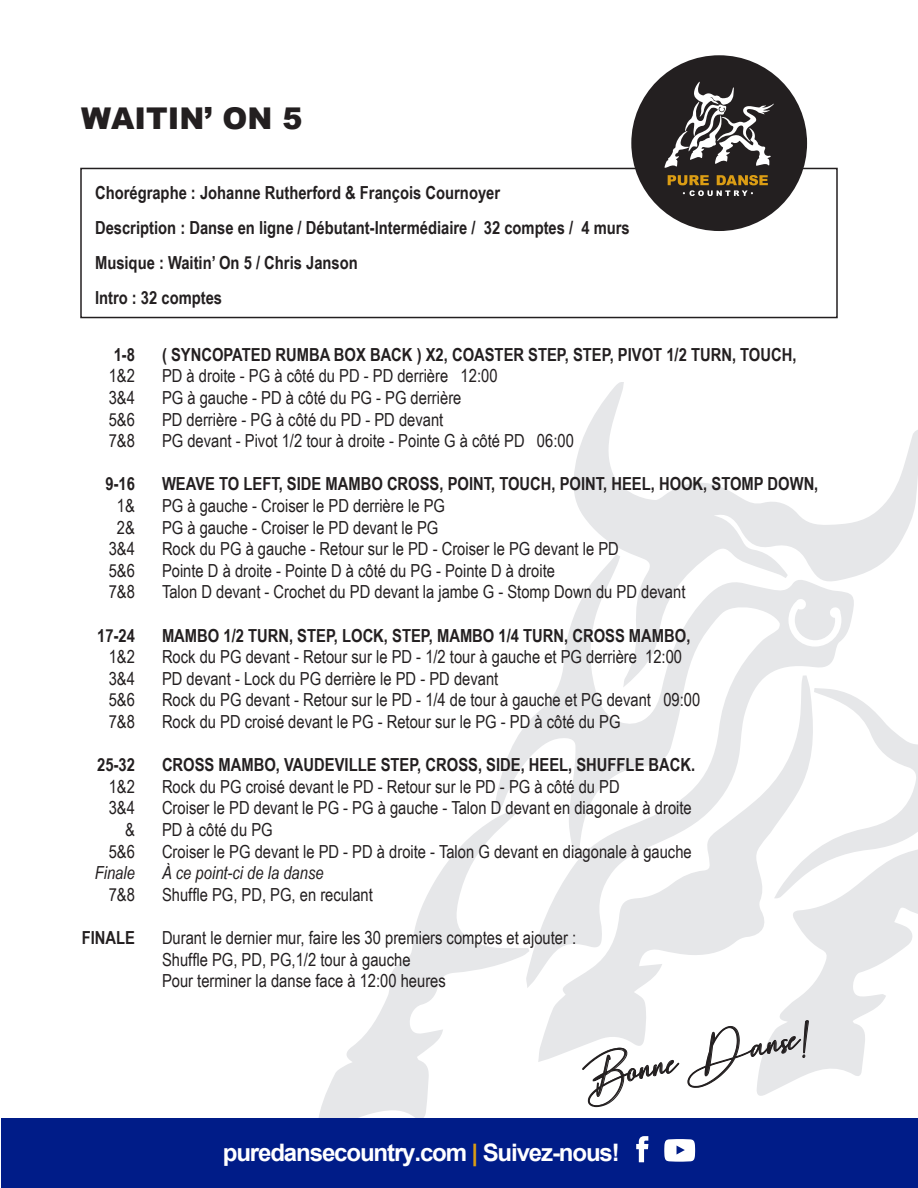
<style>
.page{position:relative;width:918px;height:1188px;background:#fff}
.page>*{position:absolute;margin:0;border:0;box-sizing:border-box;transform-origin:0 0}
.t1{font:34.5px "Hearth Stone";color:#231f20}
.t2{font:900 30px "Arial";color:#231f20}
.t3{font:700 24.15px "Arial";letter-spacing:-.05em;color:#fff}
.t4{font:18px "Arial Narrow";color:#231f20}
.t5{font:700 18px "Arial Narrow";color:#231f20}
.t6{font:italic 18px "Arial Narrow";color:#231f20}
.s1{color:#db9d14}
</style>
<div class="page">
<svg style="left:855px;top:697px;width:63px;height:88px"></svg>
<svg style="left:319px;top:819px;width:176px;height:299px"></svg>
<svg style="left:757px;top:785px;width:161px;height:311px"></svg>
<svg style="left:573px;top:383px;width:345px;height:193px"></svg>
<svg style="left:538px;top:988px;width:278px;height:74px"></svg>
<svg style="left:495px;top:554px;width:360px;height:434px"></svg>
<div style="left:1px;top:1118px;width:917px;height:70px;background:#001c88"></div>
<div style="left:631px;top:55px;width:176px;height:176px;background:#231f20;border-radius:50%"></div>
<svg style="left:665px;top:82px;width:109px;height:86px"></svg>
<svg style="left:668px;top:175px;width:100px;height:21px"></svg>
<svg style="left:636px;top:1136px;width:12px;height:26px"></svg>
<svg style="left:664px;top:1139px;width:31px;height:23px"></svg>
<svg style="left:582px;top:1048px;width:97px;height:59px"></svg>
<svg style="left:688px;top:1020px;width:121px;height:68px"></svg>
<div style="left:80px;top:168px;width:758px;height:150px;border:2px solid #231f20"></div>
<p class="t2" style="left:81px;top:97px;width:223px">WAITIN’ ON 5</p>
<p class="t5" style="left:95px;top:179px;width:407px">Chorégraphe : Johanne Rutherford &amp; François Cournoyer</p>
<p class="t5" style="left:95px;top:214px;width:536px">Description : Danse en ligne / Débutant-Intermédiaire / 32 comptes / 4 murs</p>
<p class="t5" style="left:95px;top:249px;width:264px">Musique : Waitin’ On 5 / Chris Janson</p>
<p class="t5" style="left:95px;top:284px;width:129px">Intro : 32 comptes</p>
<p class="t5" style="left:114px;top:341px;width:23px">1-8</p>
<p class="t5" style="left:162px;top:341px;width:636px">( SYNCOPATED RUMBA BOX BACK ) X2, COASTER STEP, STEP, PIVOT 1/2 TURN, TOUCH,</p>
<p class="t4" style="left:109px;top:363px;width:28px">1&amp;2</p>
<p class="t4" style="left:162px;top:363px;width:337px">PD à droite - PG à côté du PD - PD derrière 12:00</p>
<p class="t4" style="left:109px;top:385px;width:28px">3&amp;4</p>
<p class="t4" style="left:162px;top:385px;width:301px">PG à gauche - PD à côté du PG - PG derrière</p>
<p class="t4" style="left:109px;top:406px;width:28px">5&amp;6</p>
<p class="t4" style="left:162px;top:406px;width:283px">PD derrière - PG à côté du PD - PD devant</p>
<p class="t4" style="left:109px;top:428px;width:28px">7&amp;8</p>
<p class="t4" style="left:162px;top:428px;width:413px">PG devant - Pivot 1/2 tour à droite - Pointe G à côté PD 06:00</p>
<p class="t5" style="left:105px;top:471px;width:31px">9-16</p>
<p class="t5" style="left:162px;top:471px;width:658px">WEAVE TO LEFT, SIDE MAMBO CROSS, POINT, TOUCH, POINT, HEEL, HOOK, STOMP DOWN,</p>
<p class="t4" style="left:117px;top:493px;width:20px">1&amp;</p>
<p class="t4" style="left:162px;top:493px;width:285px">PG à gauche - Croiser le PD derrière le PG</p>
<p class="t4" style="left:117px;top:514px;width:20px">2&amp;</p>
<p class="t4" style="left:162px;top:514px;width:278px">PG à gauche - Croiser le PD devant le PG</p>
<p class="t4" style="left:109px;top:536px;width:28px">3&amp;4</p>
<p class="t4" style="left:162px;top:536px;width:458px">Rock du PG à gauche - Retour sur le PD - Croiser le PG devant le PD</p>
<p class="t4" style="left:109px;top:557px;width:28px">5&amp;6</p>
<p class="t4" style="left:162px;top:557px;width:395px">Pointe D à droite - Pointe D à côté du PG - Pointe D à droite</p>
<p class="t4" style="left:109px;top:579px;width:28px">7&amp;8</p>
<p class="t4" style="left:162px;top:579px;width:525px">Talon D devant - Crochet du PD devant la jambe G - Stomp Down du PD devant</p>
<p class="t5" style="left:97px;top:622px;width:39px">17-24</p>
<p class="t5" style="left:162px;top:622px;width:530px">MAMBO 1/2 TURN, STEP, LOCK, STEP, MAMBO 1/4 TURN, CROSS MAMBO,</p>
<p class="t4" style="left:109px;top:644px;width:28px">1&amp;2</p>
<p class="t4" style="left:162px;top:644px;width:522px">Rock du PG devant - Retour sur le PD - 1/2 tour à gauche et PG derrière 12:00</p>
<p class="t4" style="left:109px;top:665px;width:28px">3&amp;4</p>
<p class="t4" style="left:162px;top:665px;width:338px">PD devant - Lock du PG derrière le PD - PD devant</p>
<p class="t4" style="left:109px;top:687px;width:28px">5&amp;6</p>
<p class="t4" style="left:162px;top:687px;width:540px">Rock du PG devant - Retour sur le PD - 1/4 de tour à gauche et PG devant 09:00</p>
<p class="t4" style="left:109px;top:709px;width:28px">7&amp;8</p>
<p class="t4" style="left:162px;top:709px;width:460px">Rock du PD croisé devant le PG - Retour sur le PG - PD à côté du PG</p>
<p class="t5" style="left:97px;top:751px;width:39px">25-32</p>
<p class="t5" style="left:162px;top:751px;width:535px">CROSS MAMBO, VAUDEVILLE STEP, CROSS, SIDE, HEEL, SHUFFLE BACK.</p>
<p class="t4" style="left:109px;top:773px;width:28px">1&amp;2</p>
<p class="t4" style="left:162px;top:773px;width:459px">Rock du PG croisé devant le PD - Retour sur le PD - PG à côté du PD</p>
<p class="t4" style="left:109px;top:795px;width:28px">3&amp;4</p>
<p class="t4" style="left:162px;top:795px;width:531px">Croiser le PD devant le PG - PG à gauche - Talon D devant en diagonale à droite</p>
<p class="t4" style="left:125px;top:817px;width:11px">&amp;</p>
<p class="t4" style="left:162px;top:817px;width:112px">PD à côté du PG</p>
<p class="t4" style="left:109px;top:838px;width:28px">5&amp;6</p>
<p class="t4" style="left:162px;top:838px;width:531px">Croiser le PG devant le PD - PD à droite - Talon G devant en diagonale à gauche</p>
<p class="t6" style="left:95px;top:860px;width:42px">Finale</p>
<p class="t6" style="left:162px;top:860px;width:163px">À ce point-ci de la danse</p>
<p class="t4" style="left:109px;top:881px;width:28px">7&amp;8</p>
<p class="t4" style="left:162px;top:881px;width:212px">Shuffle PG, PD, PG, en reculant</p>
<p class="t5" style="left:82px;top:924px;width:55px">FINALE</p>
<p class="t4" style="left:162px;top:925px;width:416px">Durant le dernier mur, faire les 30 premiers comptes et ajouter :</p>
<p class="t4" style="left:162px;top:946px;width:250px">Shuffle PG, PD, PG,1/2 tour à gauche</p>
<p class="t4" style="left:162px;top:968px;width:285px">Pour terminer la danse face à 12:00 heures</p>
<p class="t1" style="left:577px;top:1061px;width:237px;rotate:-11deg">Bonne Danse!</p>
<p class="t3" style="left:223px;top:1136px;width:398px">puredansecountry.com <span class="s1">|</span> Suivez-nous!</p>
</div>
